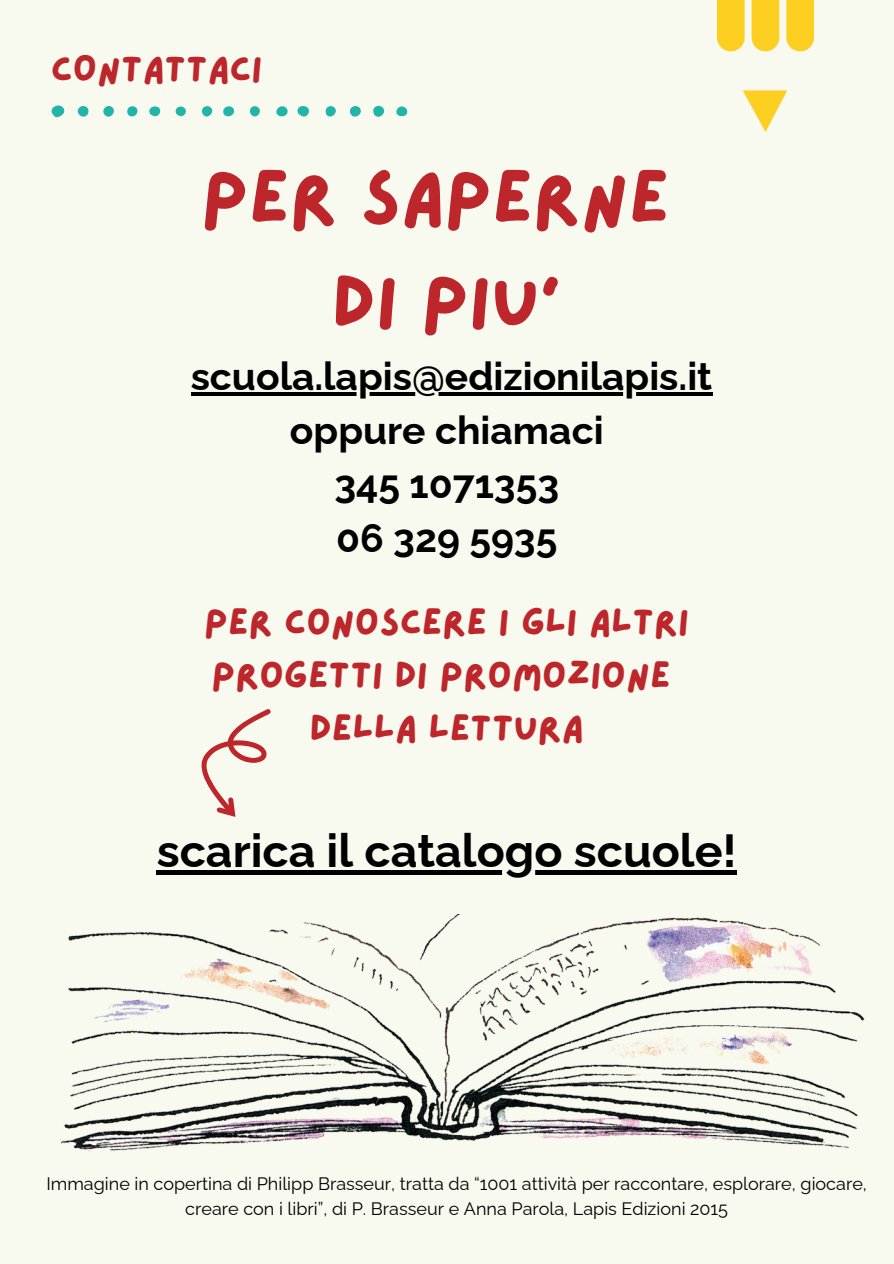
<style>
.page{position:relative;width:894px;height:1264px;background:#fff}
.page>*{position:absolute;margin:0;border:0;box-sizing:border-box;transform-origin:0 0}
.t1{font:75.3px/104.7px "Lazydog";color:#bd262b;text-align:center}
.t2{font:700 46.5px "Raleway";color:#000}
.t3{font:700 39px/54px "Raleway";color:#000;text-align:center}
.t4{font:37.8px/52.8px "Lazydog";color:#bd262b;text-align:center}
.t5{font:37.5px "Lazydog";color:#bd262b}
.t6{font:18px/24.8px "Raleway";color:#000;text-align:center}
</style>
<div class="page">
<div style="left:0;top:0;width:893px;height:1263px;background:#f8faf0"></div>
<svg style="left:51px;top:105px;width:14px;height:12px"></svg>
<svg style="left:297px;top:106px;width:12px;height:11px"></svg>
<div style="left:373px;top:106px;width:11px;height:11px;background:#22b5a7;border-radius:50%"></div>
<div style="left:350px;top:106px;width:11px;height:10px;background:#22b5a7;border-radius:50%"></div>
<div style="left:78px;top:106px;width:10px;height:11px;background:#22b5a7;border-radius:50%"></div>
<svg style="left:276px;top:106px;width:12px;height:11px"></svg>
<div style="left:103px;top:106px;width:11px;height:11px;background:#22b5a7;border-radius:50%"></div>
<div style="left:223px;top:106px;width:11px;height:10px;background:#22b5a7;border-radius:50%"></div>
<svg style="left:149px;top:106px;width:11px;height:11px"></svg>
<div style="left:325px;top:106px;width:11px;height:10px;background:#22b5a7;border-radius:5px"></div>
<svg style="left:396px;top:106px;width:11px;height:10px"></svg>
<div style="left:202px;top:106px;width:10px;height:10px;background:#22b5a7;border-radius:50%"></div>
<div style="left:127px;top:106px;width:11px;height:10px;background:#22b5a7;border-radius:5px"></div>
<svg style="left:250px;top:106px;width:10px;height:10px"></svg>
<div style="left:175px;top:106px;width:11px;height:10px;background:#22b5a7;border-radius:50%"></div>
<hr style="left:191px;top:392px;width:521px;height:4px;background:#000">
<div style="left:157px;top:870px;width:579px;height:5px;background:#000"></div>
<img style="left:60px;top:914px;width:805px;height:238px">
<svg style="left:201px;top:709px;width:70px;height:108px"></svg>
<img style="left:717px;top:0;width:96px;height:131px">
<h3 class="t5" style="left:51px;top:51px;width:213px">CONTATTACI</h3>
<p class="t1" style="left:201px;top:148px;width:470px">PER SAPERNE<br>DI PIU'</p>
<h1 class="t3" style="left:191px;top:349px;width:523px">scuola.lapis@edizionilapis.it oppure chiamaci<br>345 1071353<br>06 329 5935</h1>
<h4 class="t4" style="left:204px;top:597px;width:486px">PER CONOSCERE I GLI ALTRI<br>PROGETTI DI PROMOZIONE<br>DELLA LETTURA</h4>
<h5 class="t2" style="left:157px;top:823px;width:581px">scarica il catalogo scuole!</h5>
<p class="t6" style="left:46px;top:1171px;width:821px">Immagine in copertina di Philipp Brasseur, tratta da “1001 attività per raccontare, esplorare, giocare, creare con i libri”, di P. Brasseur e Anna Parola, Lapis Edizioni 2015</p>
</div>
